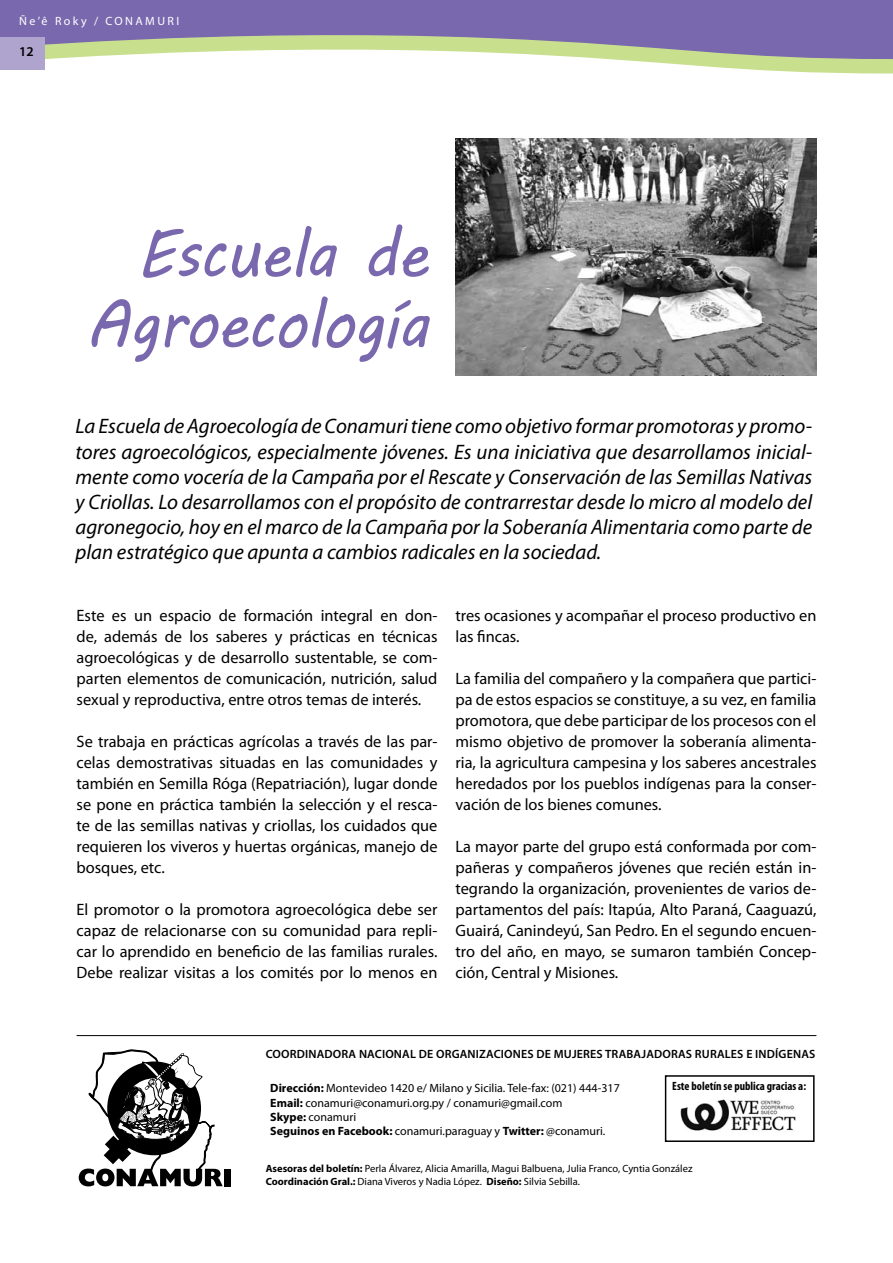
<style>
.page{position:relative;width:893px;height:1263px;background:#fff}
.page>*{position:absolute;margin:0;border:0;box-sizing:border-box;transform-origin:0 0}
.t1{font:67.5px/70.5px "MV Boli";letter-spacing:-.015em;color:#7a68ae;text-align:right;scale:.94 1}
.t2{font:italic 21px/25.2px "Myriad Pro";color:#000;text-align:justify}
.t3{font:16.5px/21px "Myriad Pro";color:#000;text-align:justify}
.t4{font:600 13.5px "Myriad Pro";color:#000}
.t5{font:12px/14.4px "Myriad Pro";color:#000}
.t6{font:600 12px "Myriad Pro";letter-spacing:.015em;color:#000}
.t7{font:700 condensed 12px "Myriad Pro";color:#000}
.t8{font:12px "Myriad Pro";letter-spacing:.2em;color:#fff}
.t9{font:10.5px/12.6px "Myriad Pro";color:#000}
.s1{font-weight:700}
</style>
<div class="page">
<svg style="left:44px;top:60px;width:849px;height:14px"></svg>
<svg style="left:0;top:0;width:893px;height:60px"></svg>
<svg style="left:79px;top:1050px;width:144px;height:136px"></svg>
<div style="left:224px;top:1169px;width:7px;height:17px;background:#000"></div>
<hr style="left:77px;top:1035px;width:739px;height:1px;background:#000">
<img style="left:455px;top:139px;width:361px;height:237px">
<div style="left:665px;top:1075px;width:150px;height:67px;border:2px solid #000"></div>
<img style="left:680px;top:1099px;width:116px;height:32px">
<div style="left:0;top:37px;width:44px;height:33px;background:#afa4ce"></div>
<p class="t8" style="left:19px;top:14px;width:161px">Ñe’ê Roky / CONAMURI</p>
<p class="t4" style="left:19px;top:43px;width:16px">12</p>
<h1 class="t1" style="left:86px;top:216px;width:366px">Escuela de<br>Agroecología</h1>
<p class="t2" style="left:76px;top:413px;width:738px">La Escuela de Agroecología de Conamuri tiene como objetivo formar promotoras y promo&shy;tores agroecológicos, especialmente jóvenes. Es una iniciativa que desarrollamos inicial&shy;mente como vocería de la Campaña por el Rescate y Conservación de las Semillas Nativas y Criollas. Lo desarrollamos con el propósito de contrarrestar desde lo micro al modelo del agronegocio, hoy en el marco de la Campaña por la Soberanía Alimentaria como parte de plan estratégico que apunta a cambios radicales en la sociedad.</p>
<p class="t3" style="left:77px;top:605px;width:362px">Este es un espacio de formación integral en don&shy;de, además de los saberes y prácticas en técnicas agroecológicas y de desarrollo sustentable, se com&shy;parten elementos de comunicación, nutrición, salud sexual y reproductiva, entre otros temas de interés.</p>
<p class="t3" style="left:77px;top:731px;width:362px">Se trabaja en prácticas agrícolas a través de las par&shy;celas demostrativas situadas en las comunidades y también en Semilla Róga (Repatriación), lugar donde se pone en práctica también la selección y el resca&shy;te de las semillas nativas y criollas, los cuidados que requieren los viveros y huertas orgánicas, manejo de bosques, etc.</p>
<p class="t3" style="left:77px;top:899px;width:362px">El promotor o la promotora agroecológica debe ser capaz de relacionarse con su comunidad para repli&shy;car lo aprendido en beneficio de las familias rurales.<br>Debe realizar visitas a los comités por lo menos en</p>
<p class="t3" style="left:455px;top:605px;width:362px">tres ocasiones y acompañar el proceso productivo en las fincas.</p>
<p class="t3" style="left:455px;top:668px;width:362px">La familia del compañero y la compañera que partici&shy;pa de estos espacios se constituye, a su vez, en familia promotora, que debe participar de los procesos con el mismo objetivo de promover la soberanía alimenta&shy;ria, la agricultura campesina y los saberes ancestrales heredados por los pueblos indígenas para la conser&shy;vación de los bienes comunes.</p>
<p class="t3" style="left:455px;top:836px;width:362px">La mayor parte del grupo está conformada por com&shy;pañeras y compañeros jóvenes que recién están in&shy;tegrando la organización, provenientes de varios de&shy;partamentos del país: Itapúa, Alto Paraná, Caaguazú, Guairá, Canindeyú, San Pedro. En el segundo encuen&shy;tro del año, en mayo, se sumaron también Concep&shy;ción, Central y Misiones.</p>
<p class="t6" style="left:266px;top:1046px;width:551px">COORDINADORA NACIONAL DE ORGANIZACIONES DE MUJERES TRABAJADORAS RURALES E INDÍGENAS</p>
<p class="t5" style="left:270px;top:1081px;width:351px"><span class="s1">Dirección:</span> Montevideo 1420 e/ Milano y Sicilia. Tele-fax: (021) 444-317<br><span class="s1">Email:</span> conamuri@conamuri.org.py / conamuri@gmail.com<br><span class="s1">Skype:</span> conamuri<br><span class="s1">Seguinos en Facebook:</span> conamuri.paraguay y <span class="s1">Twitter:</span> @conamuri.</p>
<p class="t7" style="left:672px;top:1078px;width:135px">Este boletín se publica gracias a:</p>
<p class="t9" style="left:266px;top:1162px;width:428px"><span class="s1">Asesoras del boletín:</span> Perla Álvarez, Alicia Amarilla, Magui Balbuena, Julia Franco, Cyntia González<br><span class="s1">Coordinación Gral.:</span> Diana Viveros y Nadia López. <span class="s1">Diseño:</span> Silvia Sebilla.</p>
</div>
